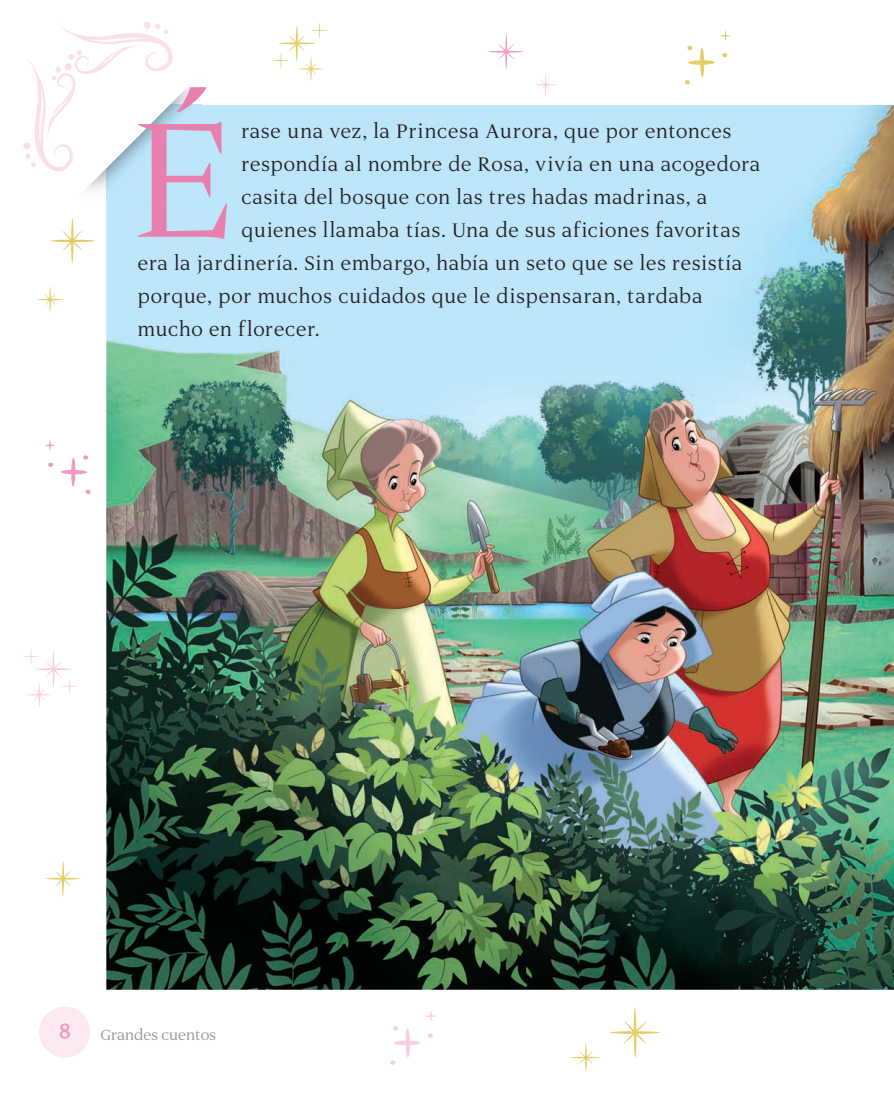
<style>
.page{position:relative;width:894px;height:1098px;background:#fff}
.page>*{position:absolute;margin:0;border:0;box-sizing:border-box;transform-origin:0 0}
.t1{font:199.2px "Luxury Text";color:#e780ae}
.t2{font:24px "Luxury Text";letter-spacing:.03em;color:#231f20}
.t3{font:18px "Luxury Text";color:#939598}
.s1{font-size:24px;color:#f499c2}
</style>
<div class="page">
<img style="left:106px;top:105px;width:788px;height:884px">
<svg style="left:23px;top:649px;width:54px;height:57px"></svg>
<svg style="left:273px;top:22px;width:55px;height:59px"></svg>
<svg style="left:45px;top:440px;width:46px;height:54px"></svg>
<svg style="left:45px;top:861px;width:36px;height:35px"></svg>
<svg style="left:489px;top:34px;width:35px;height:35px"></svg>
<svg style="left:534px;top:74px;width:23px;height:22px"></svg>
<svg style="left:23px;top:22px;width:200px;height:241px"></svg>
<svg style="left:37px;top:286px;width:26px;height:27px"></svg>
<svg style="left:390px;top:1011px;width:45px;height:53px"></svg>
<svg style="left:610px;top:1007px;width:50px;height:50px"></svg>
<svg style="left:571px;top:1043px;width:30px;height:28px"></svg>
<svg style="left:685px;top:31px;width:45px;height:54px"></svg>
<div style="left:39px;top:1006px;width:51px;height:51px;background:#fce9f1;border-radius:50%"></div>
<h1 class="t1" style="left:135px;top:62px;width:100px">É</h1>
<p class="t2" style="left:242px;top:117px;width:491px">rase una vez, la Princesa Aurora, que por entonces</p>
<p class="t2" style="left:242px;top:150px;width:520px">respondía al nombre de Rosa, vivía en una acogedora</p>
<p class="t2" style="left:242px;top:183px;width:467px">casita del bosque con las tres hadas madrinas, a</p>
<p class="t2" style="left:242px;top:216px;width:500px">quienes llamaba tías. Una de sus aficiones favoritas</p>
<p class="t2" style="left:138px;top:249px;width:606px">era la jardinería. Sin embargo, había un seto que se les resistía</p>
<p class="t2" style="left:138px;top:282px;width:566px">porque, por muchos cuidados que le dispensaran, tardaba</p>
<p class="t2" style="left:138px;top:315px;width:183px">mucho en florecer.</p>
<p class="t3" style="left:59px;top:1024px;width:158px"><span class="s1">8</span> Grandes cuentos</p>
</div>
